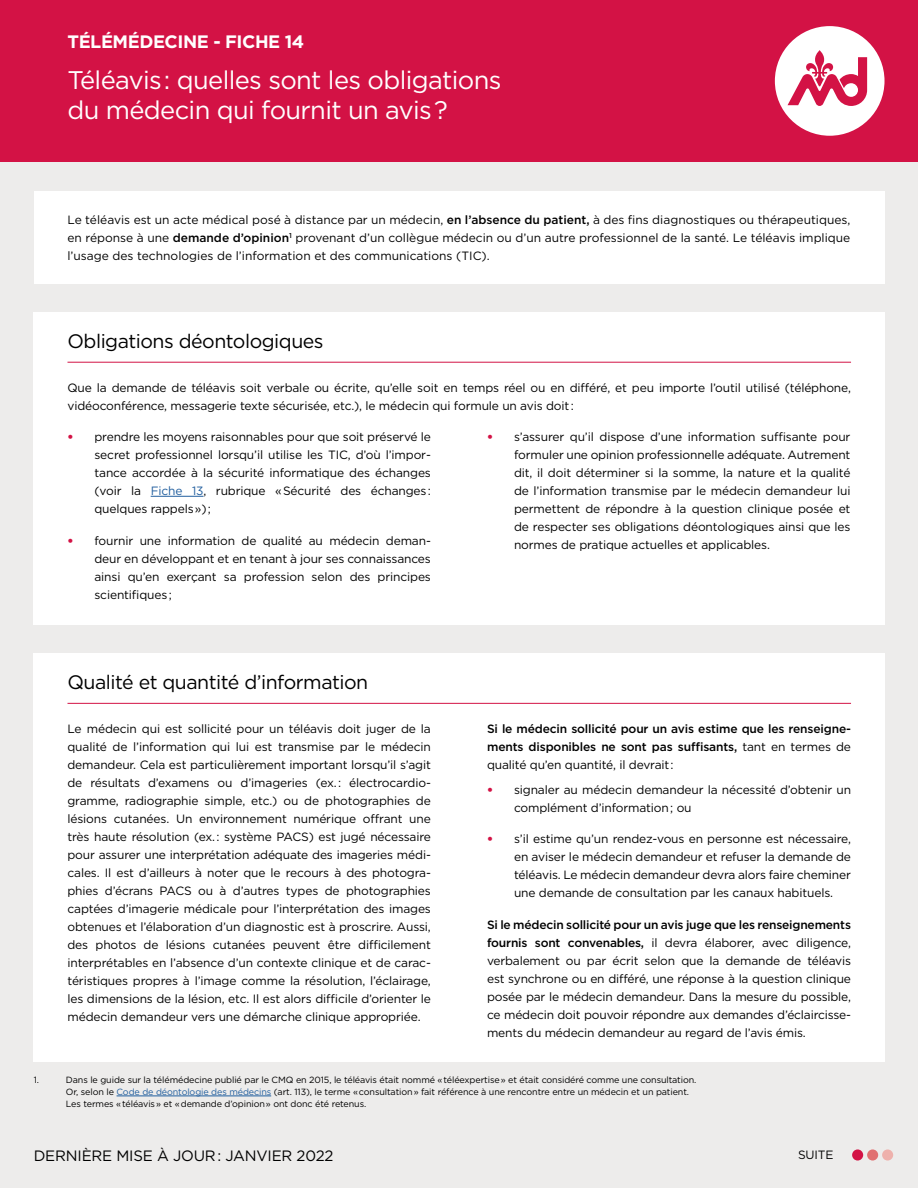
<style>
.page{position:relative;width:918px;height:1188px;background:#edeceb}
.page>*{position:absolute;margin:0;border:0;box-sizing:border-box;transform-origin:0 0}
.t1{font:25.5px/30px "Gotham";letter-spacing:-.025em;color:#fff}
.t2{font:19.5px "Gotham";letter-spacing:-.025em;color:#000}
.t3{font:700 18px "Gotham";letter-spacing:-.025em;color:#fff}
.t4{font:15px "Gotham";letter-spacing:-.01em;color:#000}
.t5{font:12px/18px "Gotham";letter-spacing:-.01em;color:#000;text-align:justify}
.t6{font:500 12px/18px "Gotham";letter-spacing:-.01em;color:#000;text-align:justify}
.t7{font:9px/12px "Gotham";letter-spacing:-.01em;color:#000}
.s1{font-weight:500}
.s2{font-weight:900;color:#d31245}
.s3{color:#215e9e}
.s4{font-weight:400}
</style>
<div class="page">
<div style="left:34px;top:654px;width:851px;height:408px;background:#fff"></div>
<div style="left:34px;top:191px;width:851px;height:93px;background:#fff"></div>
<div style="left:0;top:0;width:918px;height:162px;background:#d31245"></div>
<div style="left:775px;top:26px;width:110px;height:110px;background:#fff;border-radius:50%"></div>
<svg style="left:788px;top:50px;width:79px;height:56px"></svg>
<div style="left:852px;top:1149px;width:11px;height:12px;background:#d31245;border-radius:50%"></div>
<div style="left:867px;top:1149px;width:11px;height:12px;background:#e17071;border-radius:50%"></div>
<div style="left:882px;top:1149px;width:11px;height:12px;background:#eeb1ac;border-radius:50%"></div>
<hr style="left:117px;top:1096px;width:154px;height:1px;background:#215e9e">
<hr style="left:68px;top:703px;width:783px;height:1px;background:#d31245">
<div style="left:34px;top:312px;width:851px;height:313px;background:#fff"></div>
<hr style="left:151px;top:496px;width:52px;height:1px;background:#215e9e">
<hr style="left:68px;top:362px;width:783px;height:1px;background:#d31245">
<h3 class="t3" style="left:68px;top:30px;width:238px">TÉLÉMÉDECINE - FICHE 14</h3>
<h1 class="t1" style="left:68px;top:65px;width:435px">Téléavis : quelles sont les obligations du médecin qui fournit un avis ?</h1>
<p class="t5" style="left:67px;top:211px;width:784px">Le téléavis est un acte médical posé à distance par un médecin, <span class="s1">en l’absence du patient,</span> à des fins diagnostiques ou thérapeutiques, en réponse à une <span class="s1">demande d’opinion</span><sup>1</sup> provenant d’un collègue médecin ou d’un autre professionnel de la santé. Le téléavis implique l’usage des technologies de l’information et des communications (TIC).</p>
<h2 class="t2" style="left:68px;top:329px;width:258px">Obligations déontologiques</h2>
<p class="t5" style="left:68px;top:378px;width:785px">Que la demande de téléavis soit verbale ou écrite, qu’elle soit en temps réel ou en différé, et peu importe l’outil utilisé (téléphone, vidéoconférence, messagerie texte sécurisée, etc.), le médecin qui formule un avis doit :</p>
<p class="t5" style="left:94px;top:428px;width:338px;text-indent:-27px"><span class="s2">•</span> prendre les moyens raisonnables pour que soit préservé le secret professionnel lorsqu’il utilise les TIC, d’où l’impor&shy;tance accordée à la sécurité informatique des échanges (voir la <span class="s3">Fiche 13</span>, rubrique « Sécurité des échanges : quelques rappels ») ;</p>
<p class="t5" style="left:94px;top:531px;width:338px;text-indent:-27px"><span class="s2">•</span> fournir une information de qualité au médecin deman&shy;deur en développant et en tenant à jour ses connaissances ainsi qu’en exerçant sa profession selon des principes scientifiques ;</p>
<h2 class="t2" style="left:68px;top:670px;width:302px">Qualité et quantité d’information</h2>
<p class="t5" style="left:514px;top:428px;width:338px;text-indent:-27px"><span class="s2">•</span> s’assurer qu’il dispose d’une information suffisante pour formuler une opinion professionnelle adéquate. Autrement dit, il doit déterminer si la somme, la nature et la qualité de l’information transmise par le médecin demandeur lui permettent de répondre à la question clinique posée et de respecter ses obligations déontologiques ainsi que les normes de pratique actuelles et applicables.</p>
<p class="t5" style="left:68px;top:719px;width:365px">Le médecin qui est sollicité pour un téléavis doit juger de la qualité de l’information qui lui est transmise par le médecin demandeur. Cela est particulièrement important lorsqu’il s’agit de résultats d’examens ou d’imageries (ex. : électrocardio&shy;gramme, radiographie simple, etc.) ou de photographies de lésions cutanées. Un environnement numérique offrant une très haute résolution (ex. : système PACS) est jugé nécessaire pour assurer une interprétation adéquate des imageries médi&shy;cales. Il est d’ailleurs à noter que le recours à des photogra&shy;phies d’écrans PACS ou à d’autres types de photographies captées d’imagerie médicale pour l’interprétation des images obtenues et l’élaboration d’un diagnostic est à proscrire. Aussi, des photos de lésions cutanées peuvent être difficilement interprétables en l’absence d’un contexte clinique et de carac&shy;téristiques propres à l’image comme la résolution, l’éclairage, les dimensions de la lésion, etc. Il est alors difficile d’orienter le médecin demandeur vers une démarche clinique appropriée.</p>
<p class="t6" style="left:487px;top:719px;width:365px">Si le médecin sollicité pour un avis estime que les renseigne&shy;ments disponibles ne sont pas suffisants, <span class="s4">tant en termes de qualité qu’en quantité, il devrait :</span></p>
<p class="t5" style="left:514px;top:780px;width:338px;text-indent:-27px"><span class="s2">•</span> signaler au médecin demandeur la nécessité d’obtenir un complément d’information ; ou</p>
<p class="t5" style="left:514px;top:830px;width:338px;text-indent:-27px"><span class="s2">•</span> s’il estime qu’un rendez-vous en personne est nécessaire, en aviser le médecin demandeur et refuser la demande de téléavis. Le médecin demandeur devra alors faire cheminer une demande de consultation par les canaux habituels.</p>
<p class="t5" style="left:487px;top:915px;width:365px"><span class="s1">Si le médecin sollicité pour un avis juge que les renseignements fournis sont convenables,</span> il devra élaborer, avec diligence, verbalement ou par écrit selon que la demande de téléavis est synchrone ou en différé, une réponse à la question clinique posée par le médecin demandeur. Dans la mesure du possible, ce médecin doit pouvoir répondre aux demandes d’éclaircisse&shy;ments du médecin demandeur au regard de l’avis émis.</p>
<p class="t7" style="left:34px;top:1074px;width:7px">1.</p>
<p class="t7" style="left:66px;top:1074px;width:632px">Dans le guide sur la télémédecine publié par le CMQ en 2015, le téléavis était nommé « téléexpertise » et était considéré comme une consultation.<br>Or, selon le <span class="s3">Code de déontologie des médecins</span> (art. 113), le terme « consultation » fait référence à une rencontre entre un médecin et un patient.<br>Les termes « téléavis » et « demande d’opinion » ont donc été retenus.</p>
<p class="t4" style="left:34px;top:1146px;width:301px">DERNIÈRE MISE À JOUR : JANVIER 2022</p>
<p class="t5" style="left:798px;top:1145px;width:37px">SUITE</p>
</div>
